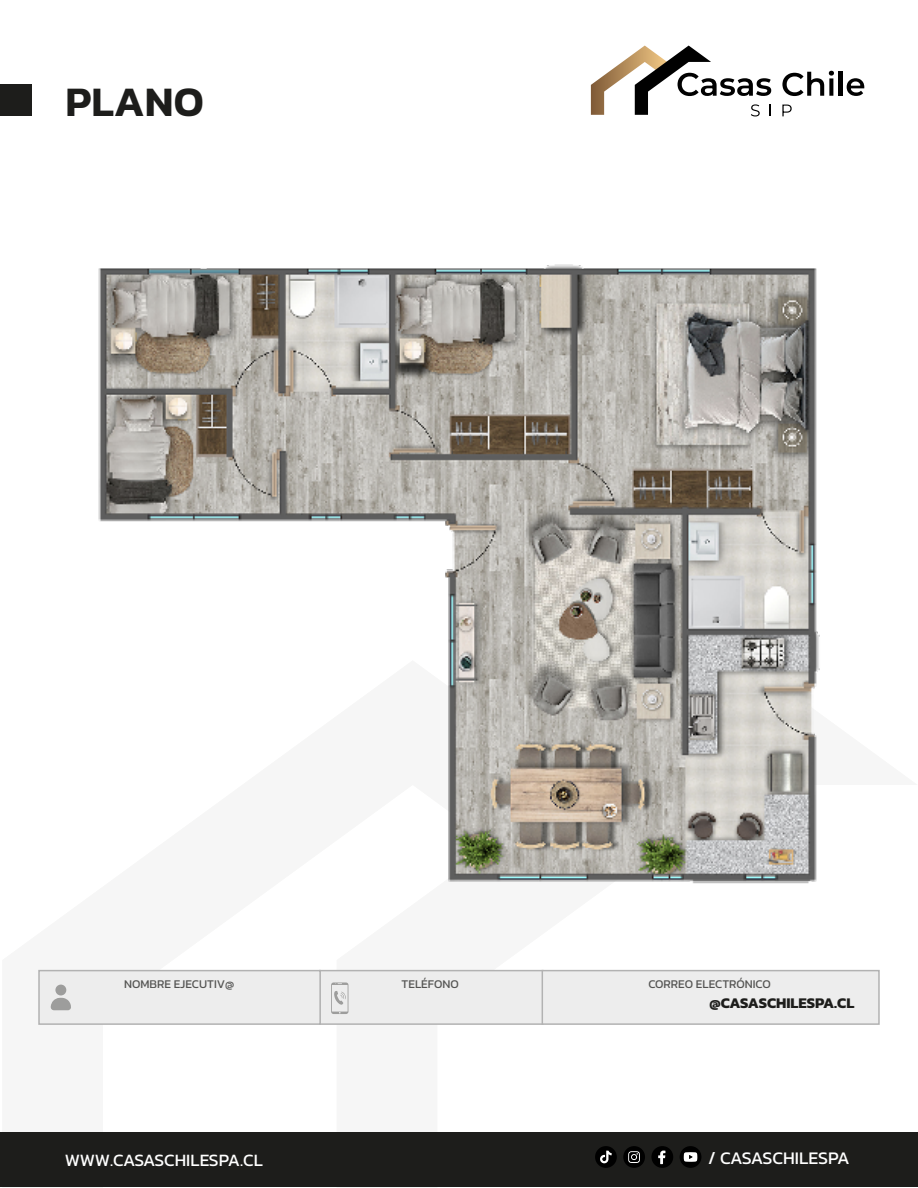
<style>
.page{position:relative;width:918px;height:1188px;background:#fff}
.page>*{position:absolute;margin:0;border:0;box-sizing:border-box;transform-origin:0 0}
.t1{font:600 42.6px "Kanit";color:#1d1d1b}
.t2{font:18px "Kanit";letter-spacing:-.01em;color:#fff}
.t3{font:17.55px "Kanit";letter-spacing:-.015em;color:#fff}
.t4{font:700 15px "Kanit";color:#1d1d1b}
.t5{font:12px "Kanit";color:#1d1d1b}
</style>
<div class="page">
<svg style="left:782px;top:71px;width:52px;height:25px"></svg>
<hr style="left:839px;top:72px;width:4px;height:24px;background:#010101">
<svg style="left:847px;top:78px;width:17px;height:18px"></svg>
<svg style="left:591px;top:46px;width:180px;height:70px"></svg>
<svg style="left:782px;top:105px;width:10px;height:11px"></svg>
<img style="left:98px;top:264px;width:722px;height:620px">
<div style="left:0;top:85px;width:31px;height:31px;background:#1d1d1b"></div>
<div style="left:0;top:1133px;width:918px;height:54px;background:#1d1d1b"></div>
<svg style="left:623px;top:1146px;width:22px;height:22px"></svg>
<svg style="left:651px;top:1146px;width:22px;height:22px"></svg>
<svg style="left:595px;top:1146px;width:22px;height:22px"></svg>
<svg style="left:680px;top:1146px;width:21px;height:22px"></svg>
<div style="left:319px;top:970px;width:225px;height:55px;background:#ededed;border:2px solid #b2b2b2"></div>
<div style="left:542px;top:970px;width:338px;height:55px;background:#ededed;border:2px solid #b2b2b2"></div>
<div style="left:38px;top:970px;width:283px;height:55px;background:#ededed;border:2px solid #b2b2b2"></div>
<svg style="left:50px;top:998px;width:21px;height:12px"></svg>
<div style="left:55px;top:985px;width:11px;height:10px;background:#9d9d9c;border-radius:50%"></div>
<svg style="left:331px;top:982px;width:17px;height:32px"></svg>
<h1 class="t1" style="left:66px;top:70px;width:140px">PLANO</h1>
<p class="t5" style="left:124px;top:975px;width:112px">NOMBRE EJECUTIV@</p>
<p class="t5" style="left:402px;top:975px;width:59px">TELÉFONO</p>
<p class="t5" style="left:648px;top:975px;width:124px">CORREO ELECTRÓNICO</p>
<p class="t4" style="left:709px;top:991px;width:146px">@CASASCHILESPA.CL</p>
<h3 class="t3" style="left:65px;top:1148px;width:200px">WWW.CASASCHILESPA.CL</h3>
<h2 class="t2" style="left:708px;top:1145px;width:143px">/ CASASCHILESPA</h2>
</div>
